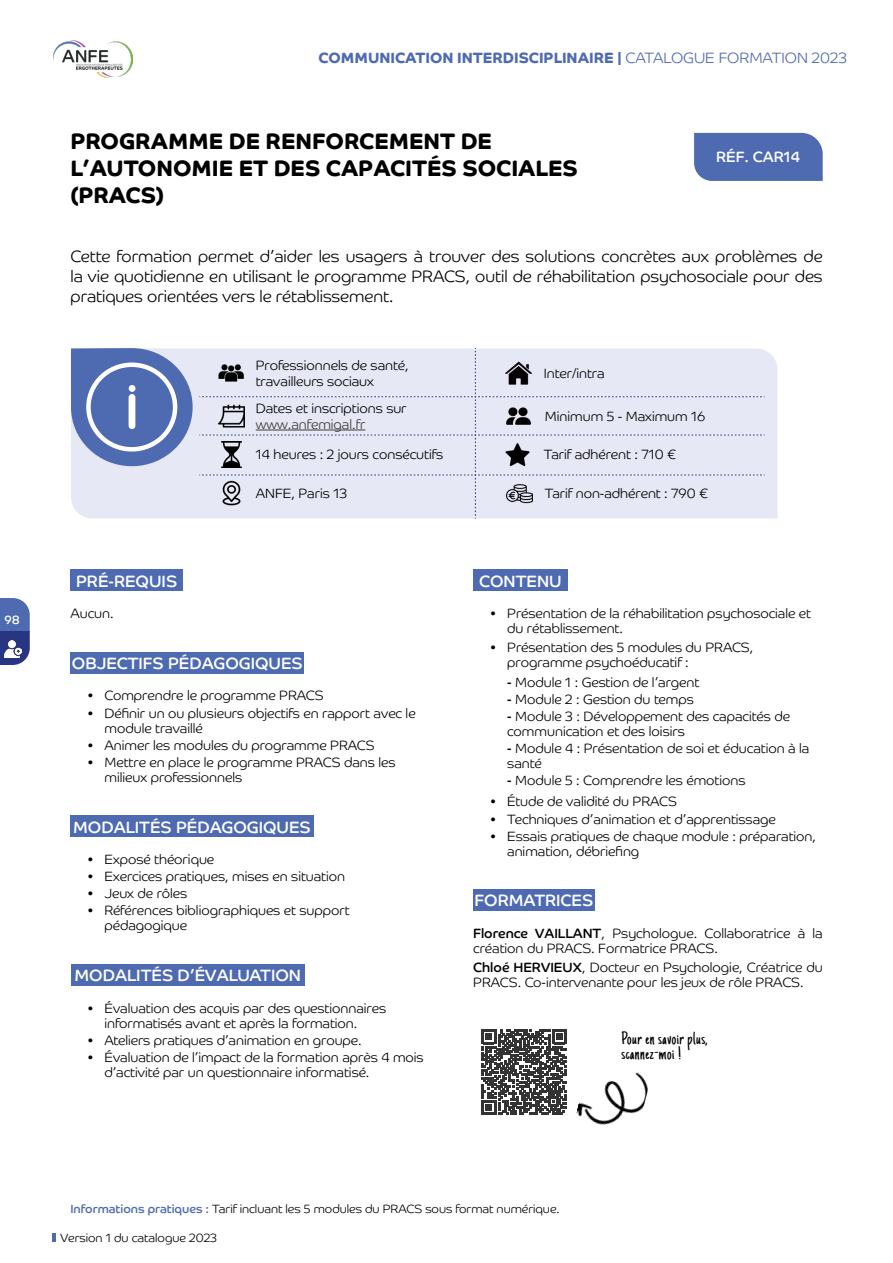
<style>
.page{position:relative;width:893px;height:1263px;background:#fff}
.page>*{position:absolute;margin:0;border:0;box-sizing:border-box;transform-origin:0 0}
.t1{font:700 22.5px/27px "Co Headline";color:#000}
.t2{font:18px/15px "Just Another Hand";letter-spacing:.03em;color:#000}
.t3{font:300 16.5px/19.8px "Co Headline";color:#000;text-align:justify}
.t4{font:16.5px "Co Headline";color:#fff}
.t5{font:700 15px "Co Headline";color:#4e6ab1}
.t6{font:15px "Co Headline";color:#fff}
.t7{font:300 13.5px/15px "Co Headline";color:#000}
.t8{font:300 13.5px "Co Headline";color:#3c3c3b}
.t9{font:300 12px "Co Headline";color:#000}
.t10{font:12px "Co Headline";color:#fff}
.s1{font-weight:300}
.s2{font-weight:400}
.s3{font-weight:400;color:#4e6ab1}
</style>
<div class="page">
<img style="left:54px;top:41px;width:78px;height:36px">
<svg style="left:52px;top:1233px;width:3px;height:9px"></svg>
<svg style="left:0;top:598px;width:30px;height:67px;background:#5064a7"></svg>
<img style="left:4px;top:640px;width:17px;height:17px">
<div style="left:694px;top:133px;width:129px;height:48px;background:#4e6ab1"></div>
<div style="left:70px;top:570px;width:113px;height:21px;background:#4e6ab1"></div>
<div style="left:473px;top:570px;width:95px;height:21px;background:#4e6ab1"></div>
<div style="left:473px;top:890px;width:122px;height:21px;background:#4e6ab1"></div>
<div style="left:71px;top:348px;width:706px;height:171px;background:#e7e8f5"></div>
<div style="left:199px;top:348px;width:566px;height:171px;background:#e7e8f5"></div>
<svg style="left:71px;top:348px;width:122px;height:118px;background:#7287c1"></svg>
<div style="left:86px;top:362px;width:91px;height:90px;border:4px solid #fff;border-radius:50%"></div>
<div style="left:129px;top:394px;width:6px;height:35px;background:#fff;border-radius:3px"></div>
<div style="left:129px;top:385px;width:6px;height:7px;background:#fff;border-radius:50%"></div>
<img style="left:506px;top:360px;width:25px;height:26px">
<img style="left:219px;top:360px;width:25px;height:26px">
<img style="left:219px;top:403px;width:25px;height:26px">
<img style="left:506px;top:403px;width:25px;height:26px">
<hr style="left:256px;top:430px;width:109px;height:1px;background:#3c3c3b">
<img style="left:219px;top:480px;width:25px;height:26px">
<img style="left:507px;top:480px;width:25px;height:26px">
<img style="left:219px;top:442px;width:25px;height:25px">
<img style="left:505px;top:442px;width:25px;height:25px">
<div style="left:71px;top:652px;width:233px;height:21px;background:#4e6ab1"></div>
<div style="left:70px;top:816px;width:244px;height:21px;background:#4e6ab1"></div>
<div style="left:71px;top:964px;width:234px;height:22px;background:#4e6ab1"></div>
<svg style="left:481px;top:1029px;width:86px;height:86px"></svg>
<img style="left:576px;top:1072px;width:72px;height:53px">
<p class="t10" style="left:5px;top:612px;width:17px">98</p>
<p class="t5" style="left:319px;top:49px;width:530px">COMMUNICATION INTERDISCIPLINAIRE | <span class="s1">CATALOGUE FORMATION 2023</span></p>
<h1 class="t1" style="left:70px;top:128px;width:509px">PROGRAMME DE RENFORCEMENT DE<br>L’AUTONOMIE ET DES CAPACITÉS SOCIALES (PRACS)</h1>
<p class="t6" style="left:716px;top:148px;width:86px">RÉF. CAR14</p>
<p class="t3" style="left:70px;top:246px;width:754px">Cette formation permet d’aider les usagers à trouver des solutions concrètes aux problèmes de la vie quotidienne en utilisant le programme PRACS, outil de réhabilitation psychosociale pour des pratiques orientées vers le rétablissement.</p>
<p class="t7" style="left:256px;top:357px;width:154px;line-height:16.2px">Professionnels de santé, travailleurs sociaux</p>
<p class="t7" style="left:544px;top:366px;width:62px">Inter/intra</p>
<p class="t7" style="left:256px;top:400px;width:152px">Dates et inscriptions sur</p>
<p class="t8" style="left:256px;top:416px;width:111px">www.anfemigal.fr</p>
<p class="t7" style="left:545px;top:408px;width:162px">Minimum 5 - Maximum 16</p>
<p class="t7" style="left:256px;top:447px;width:189px">14 heures : 2 jours consécutifs</p>
<p class="t7" style="left:544px;top:447px;width:134px">Tarif adhérent : 710 €</p>
<p class="t7" style="left:256px;top:486px;width:93px">ANFE, Paris 13</p>
<p class="t7" style="left:545px;top:485px;width:165px">Tarif non-adhérent : 790 €</p>
<p class="t4" style="left:76px;top:571px;width:103px">PRÉ-REQUIS</p>
<p class="t7" style="left:70px;top:606px;width:45px">Aucun.</p>
<p class="t4" style="left:72px;top:653px;width:233px">OBJECTIFS PÉDAGOGIQUES</p>
<p class="t7" style="left:87px;top:688px;width:238px">• Comprendre le programme PRACS</p>
<p class="t7" style="left:105px;top:705px;width:313px;text-indent:-17px">• Définir un ou plusieurs objectifs en rapport avec le module travaillé</p>
<p class="t7" style="left:87px;top:737px;width:289px">• Animer les modules du programme PRACS</p>
<p class="t7" style="left:105px;top:754px;width:293px;text-indent:-17px">• Mettre en place le programme PRACS dans les milieux professionnels</p>
<p class="t4" style="left:73px;top:817px;width:239px">MODALITÉS PÉDAGOGIQUES</p>
<p class="t7" style="left:87px;top:852px;width:128px">• Exposé théorique</p>
<p class="t7" style="left:87px;top:869px;width:259px">• Exercices pratiques, mises en situation</p>
<p class="t7" style="left:87px;top:886px;width:101px">• Jeux de rôles</p>
<p class="t7" style="left:104px;top:903px;width:247px;text-indent:-17px">• Références bibliographiques et support pédagogique</p>
<p class="t4" style="left:75px;top:965px;width:228px">MODALITÉS D’ÉVALUATION</p>
<p class="t7" style="left:104px;top:1000px;width:283px;text-indent:-17px">• Évaluation des acquis par des questionnaires informatisés avant et après la formation.</p>
<p class="t7" style="left:87px;top:1032px;width:276px">• Ateliers pratiques d’animation en groupe.</p>
<p class="t7" style="left:104px;top:1050px;width:321px;text-indent:-17px">• Évaluation de l’impact de la formation après 4 mois d’activité par un questionnaire informatisé.</p>
<p class="t4" style="left:479px;top:571px;width:84px">CONTENU</p>
<p class="t7" style="left:507px;top:606px;width:305px;text-indent:-17px">• Présentation de la réhabilitation psychosociale et du rétablissement.</p>
<p class="t7" style="left:507px;top:640px;width:248px;text-indent:-17px">• Présentation des 5 modules du PRACS, programme psychoéducatif :</p>
<p class="t7" style="left:507px;top:674px;width:194px"><span class="s2">-</span> Module 1 : Gestion de l’argent</p>
<p class="t7" style="left:507px;top:691px;width:188px"><span class="s2">-</span> Module 2 : Gestion du temps</p>
<p class="t7" style="left:507px;top:708px;width:284px"><span class="s2">-</span> Module 3 : Développement des capacités de communication et des loisirs</p>
<p class="t7" style="left:507px;top:741px;width:304px"><span class="s2">-</span> Module 4 : Présentation de soi et éducation à la santé</p>
<p class="t7" style="left:507px;top:773px;width:240px"><span class="s2">-</span> Module 5 : Comprendre les émotions</p>
<p class="t7" style="left:490px;top:794px;width:188px">• Étude de validité du PRACS</p>
<p class="t7" style="left:490px;top:811px;width:287px">• Techniques d’animation et d’apprentissage</p>
<p class="t7" style="left:507px;top:828px;width:310px;text-indent:-17px">• Essais pratiques de chaque module : préparation, animation, débriefing</p>
<p class="t4" style="left:475px;top:891px;width:120px">FORMATRICES</p>
<p class="t7" style="left:473px;top:926px;width:351px"><span class="s2">Florence VAILLANT</span>, Psychologue. Collaboratrice à la création du PRACS. Formatrice PRACS.</p>
<p class="t7" style="left:473px;top:960px;width:351px"><span class="s2">Chloé HERVIEUX</span>, Docteur en Psychologie, Créatrice du<br>PRACS. Co-intervenante pour les jeux de rôle PRACS.</p>
<h2 class="t2" style="left:621px;top:1032px;width:88px">Pour en savoir plus, scannez-moi !</h2>
<p class="t9" style="left:70px;top:1202px;width:491px"><span class="s3">Informations pratiques :</span> Tarif incluant les 5 modules du PRACS sous format numérique.</p>
<p class="t9" style="left:60px;top:1230px;width:158px">Version 1 du catalogue 2023</p>
</div>
